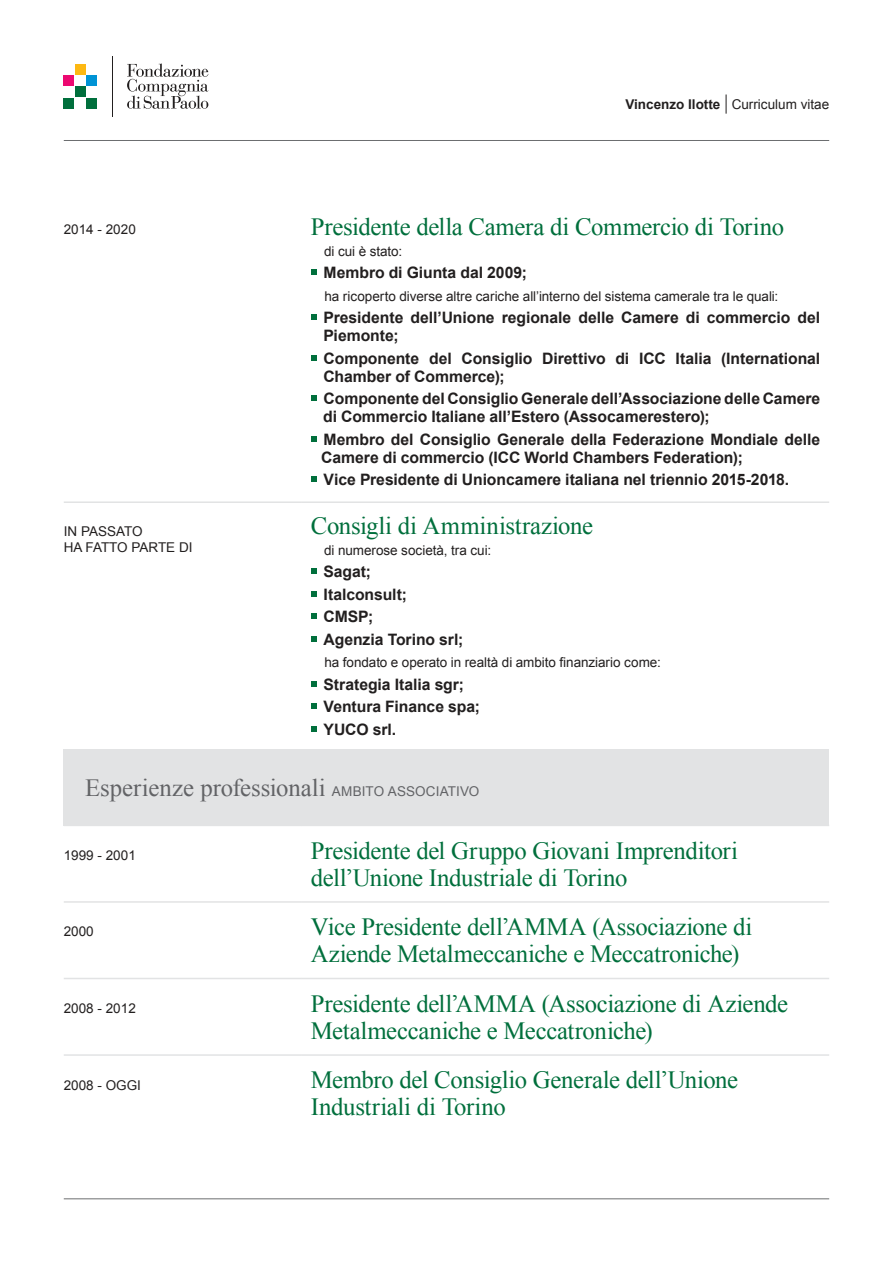
<style>
.page{position:relative;width:893px;height:1263px;background:#fff}
.page>*{position:absolute;margin:0;border:0;box-sizing:border-box;transform-origin:0 0}
.t1{font:24.75px/27px "Times New Roman";letter-spacing:-.015em;color:#006f3c}
.t2{font:24.75px "Times New Roman";color:#626366}
.t3{font:700 15.75px/22.5px "Arial";letter-spacing:-.005em;color:#221f1f}
.t4{font:13.5px/16.2px "Arial";color:#221f1f}
.s1{font-weight:700}
.s2{font-family:"Arial";font-size:13.5px}
</style>
<div class="page">
<hr style="left:112px;top:56px;width:1px;height:61px;background:#221f1f">
<div style="left:75px;top:87px;width:10px;height:10px;background:#006f3c"></div>
<div style="left:75px;top:64px;width:10px;height:10px;background:#fdb812"></div>
<div style="left:64px;top:75px;width:10px;height:11px;background:#ec0971"></div>
<div style="left:64px;top:98px;width:10px;height:10px;background:#006f3c"></div>
<div style="left:87px;top:75px;width:10px;height:11px;background:#0093d5"></div>
<div style="left:87px;top:98px;width:10px;height:10px;background:#006f3c"></div>
<svg style="left:127px;top:63px;width:81px;height:46px"></svg>
<hr style="left:64px;top:140px;width:765px;height:1px;background:#6c6e70">
<hr style="left:64px;top:1198px;width:765px;height:1px;background:#6c6e70">
<svg style="left:726px;top:95px;width:1px;height:19px"></svg>
<div style="left:64px;top:749px;width:765px;height:76px;background:#e2e3e4"></div>
<hr style="left:64px;top:825px;width:238px;height:1px;background:#e2e3e4">
<hr style="left:302px;top:825px;width:527px;height:1px;background:#e2e3e4">
<hr style="left:64px;top:901px;width:238px;height:2px;background:#e2e3e4">
<hr style="left:302px;top:901px;width:527px;height:2px;background:#e2e3e4">
<hr style="left:64px;top:978px;width:238px;height:1px;background:#e2e3e4">
<hr style="left:302px;top:978px;width:527px;height:1px;background:#e2e3e4">
<hr style="left:64px;top:1054px;width:238px;height:2px;background:#e2e3e4">
<hr style="left:302px;top:1054px;width:527px;height:2px;background:#e2e3e4">
<hr style="left:64px;top:501px;width:238px;height:2px;background:#e2e3e4">
<hr style="left:302px;top:501px;width:527px;height:2px;background:#e2e3e4">
<svg style="left:311px;top:269px;width:6px;height:6px"></svg>
<svg style="left:311px;top:314px;width:6px;height:6px"></svg>
<svg style="left:311px;top:355px;width:6px;height:6px"></svg>
<svg style="left:311px;top:395px;width:6px;height:6px"></svg>
<svg style="left:311px;top:436px;width:6px;height:6px"></svg>
<svg style="left:311px;top:476px;width:6px;height:6px"></svg>
<svg style="left:311px;top:568px;width:6px;height:6px"></svg>
<svg style="left:311px;top:591px;width:6px;height:6px"></svg>
<svg style="left:311px;top:613px;width:6px;height:6px"></svg>
<svg style="left:311px;top:636px;width:6px;height:6px"></svg>
<svg style="left:311px;top:681px;width:6px;height:6px"></svg>
<svg style="left:311px;top:703px;width:6px;height:6px"></svg>
<svg style="left:311px;top:726px;width:6px;height:6px"></svg>
<p class="t4" style="left:625px;top:96px;width:205px"><span class="s1">Vincenzo Ilotte</span> Curriculum vitae</p>
<p class="t4" style="left:64px;top:222px;width:74px">2014 - 2020</p>
<h1 class="t1" style="left:311px;top:215px;width:475px">Presidente della Camera di Commercio di Torino</h1>
<p class="t4" style="left:324px;top:244px;width:79px">di cui è stato:</p>
<p class="t3" style="left:324px;top:263px;width:205px">Membro di Giunta dal 2009;</p>
<p class="t4" style="left:324px;top:289px;width:455px">ha ricoperto diverse altre cariche all’interno del sistema camerale tra le quali:</p>
<p class="t3" style="left:323px;top:310px;width:498px;line-height:18px">Presidente dell’Unione regionale delle Camere di commercio del<br>Piemonte;</p>
<p class="t3" style="left:323px;top:350px;width:498px;line-height:18px">Componente del Consiglio Direttivo di ICC Italia (International<br>Chamber of Commerce);</p>
<p class="t3" style="left:323px;top:391px;width:499px;line-height:18px">Componente del Consiglio Generale dell’Associazione delle Camere di Commercio Italiane all’Estero (Assocamerestero);</p>
<p class="t3" style="left:321px;top:431px;width:501px;line-height:18px">Membro del Consiglio Generale della Federazione Mondiale delle<br>Camere di commercio (ICC World Chambers Federation);</p>
<p class="t3" style="left:324px;top:470px;width:467px">Vice Presidente di Unioncamere italiana nel triennio 2015-2018.</p>
<p class="t4" style="left:64px;top:524px;width:130px">IN PASSATO<br>HA FATTO PARTE DI</p>
<h1 class="t1" style="left:311px;top:514px;width:284px">Consigli di Amministrazione</h1>
<p class="t4" style="left:324px;top:543px;width:168px">di numerose società, tra cui:</p>
<p class="t3" style="left:324px;top:562px;width:141px">Sagat;<br>Italconsult;<br>CMSP;<br>Agenzia Torino srl;</p>
<p class="t4" style="left:324px;top:654px;width:338px">ha fondato e operato in realtà di ambito finanziario come:</p>
<p class="t3" style="left:324px;top:674px;width:158px">Strategia Italia sgr;<br>Ventura Finance spa;<br>YUCO srl.</p>
<h1 class="t2" style="left:85px;top:778px;width:396px">Esperienze professionali <span class="s2">AMBITO ASSOCIATIVO</span></h1>
<p class="t4" style="left:64px;top:848px;width:74px">1999 - 2001</p>
<h1 class="t1" style="left:311px;top:839px;width:429px">Presidente del Gruppo Giovani Imprenditori dell’Unione Industriale di Torino</h1>
<p class="t4" style="left:64px;top:925px;width:32px">2000</p>
<h1 class="t1" style="left:311px;top:916px;width:443px">Vice Presidente dell’AMMA (Associazione di<br>Aziende Metalmeccaniche e Meccatroniche)</h1>
<p class="t4" style="left:64px;top:1001px;width:74px">2008 - 2012</p>
<h1 class="t1" style="left:311px;top:992px;width:479px">Presidente dell’AMMA (Associazione di Aziende<br>Metalmeccaniche e Meccatroniche)</h1>
<p class="t4" style="left:64px;top:1078px;width:79px">2008 - OGGI</p>
<h1 class="t1" style="left:311px;top:1069px;width:429px">Membro del Consiglio Generale dell’Unione<br>Industriali di Torino</h1>
</div>
